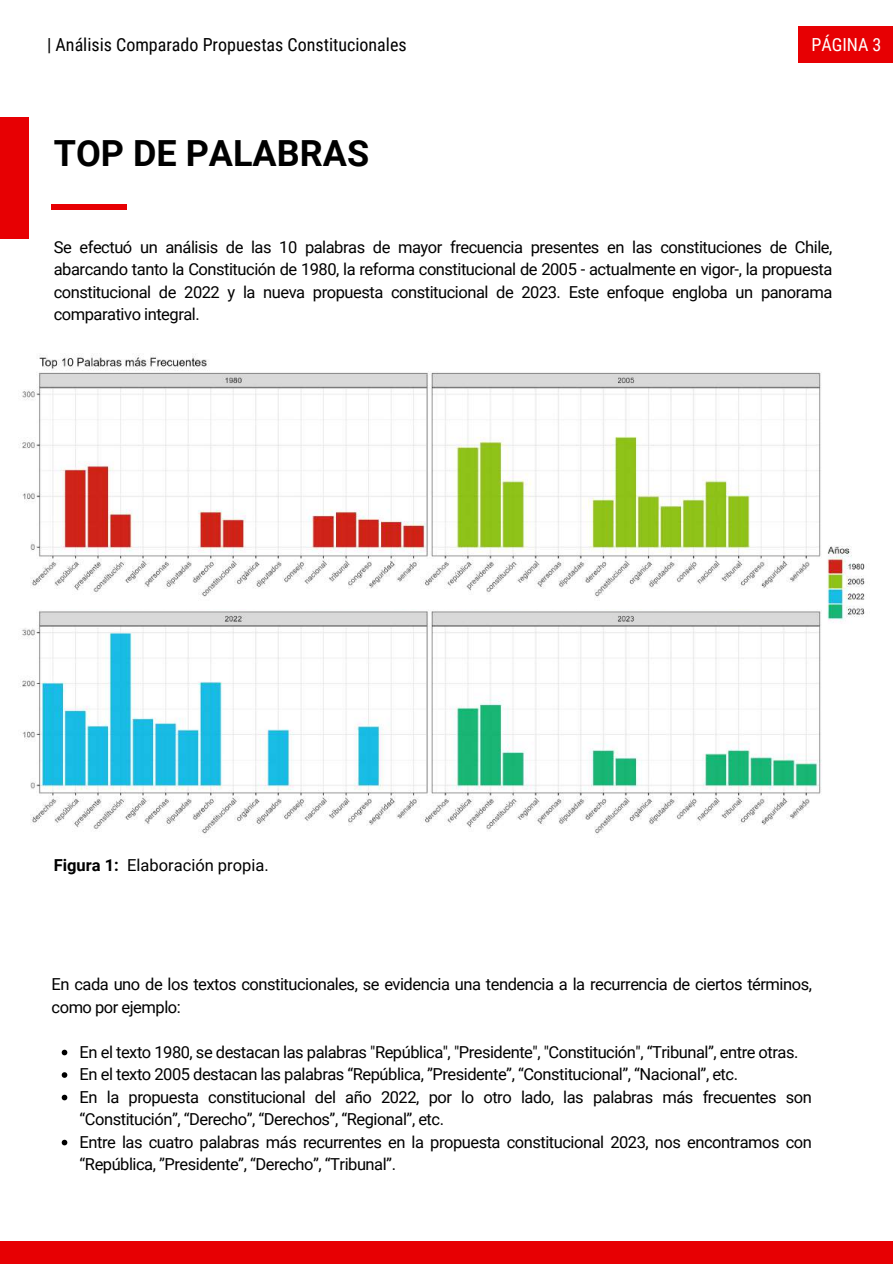
<style>
.page{position:relative;width:893px;height:1264px;background:#fff}
.page>*{position:absolute;margin:0;border:0;box-sizing:border-box;transform-origin:0 0}
.t1{font:700 36px "Roboto";color:#000}
.t2{font:18px "Roboto Condensed";color:#000}
.t3{font:18px "Roboto Condensed";color:#fff}
.t4{font:16.5px/22.5px "Roboto";letter-spacing:-.03em;color:#000}
.t5{font:16.5px "Roboto";color:#000}
.s1{font-weight:700}
</style>
<div class="page">
<div style="left:798px;top:27px;width:94px;height:36px;background:#e70003"></div>
<div style="left:52px;top:204px;width:75px;height:6px;background:#e70003"></div>
<div style="left:0;top:1241px;width:892px;height:22px;background:#e70003"></div>
<div style="left:0;top:118px;width:28px;height:121px;background:#e70003"></div>
<svg style="left:62px;top:1049px;width:5px;height:6px"></svg>
<svg style="left:62px;top:1072px;width:5px;height:5px"></svg>
<svg style="left:62px;top:1094px;width:5px;height:6px"></svg>
<svg style="left:62px;top:1139px;width:5px;height:6px"></svg>
<img style="left:20px;top:609px;width:802px;height:226px">
<img style="left:18px;top:354px;width:803px;height:200px">
<img style="left:31px;top:554px;width:790px;height:44px">
<img style="left:827px;top:545px;width:38px;height:78px">
<p class="t2" style="left:47px;top:34px;width:361px">| Análisis Comparado Propuestas Constitucionales</p>
<h1 class="t1" style="left:54px;top:133px;width:317px">TOP DE PALABRAS</h1>
<p class="t3" style="left:811px;top:34px;width:71px">PÁGINA 3</p>
<p class="t4" style="left:54px;top:236px;width:780px;text-align:justify">Se efectuó un análisis de las 10 palabras de mayor frecuencia presentes en las constituciones de Chile, abarcando tanto la Constitución de 1980, la reforma constitucional de 2005 - actualmente en vigor-, la propuesta constitucional de 2022 y la nueva propuesta constitucional de 2023. Este enfoque engloba un panorama comparativo integral.</p>
<p class="t5" style="left:54px;top:856px;width:216px"><span class="s1">Figura 1:</span> Elaboración propia.</p>
<p class="t4" style="left:52px;top:973px;width:761px">En cada uno de los textos constitucionales, se evidencia una tendencia a la recurrencia de ciertos términos, como por ejemplo:</p>
<p class="t4" style="left:80px;top:1040px;width:733px">En el texto 1980, se destacan las palabras "República", "Presidente", "Constitución", “Tribunal”, entre otras.<br>En el texto 2005 destacan las palabras “República, ”Presidente”, “Constitucional”, “Nacional”, etc.<br>En la propuesta constitucional del año 2022, por lo otro lado, las palabras más frecuentes son “Constitución”, “Derecho”, “Derechos”, “Regional”, etc.<br>Entre las cuatro palabras más recurrentes en la propuesta constitucional 2023, nos encontramos con “República, ”Presidente”, “Derecho”, “Tribunal”.</p>
</div>
